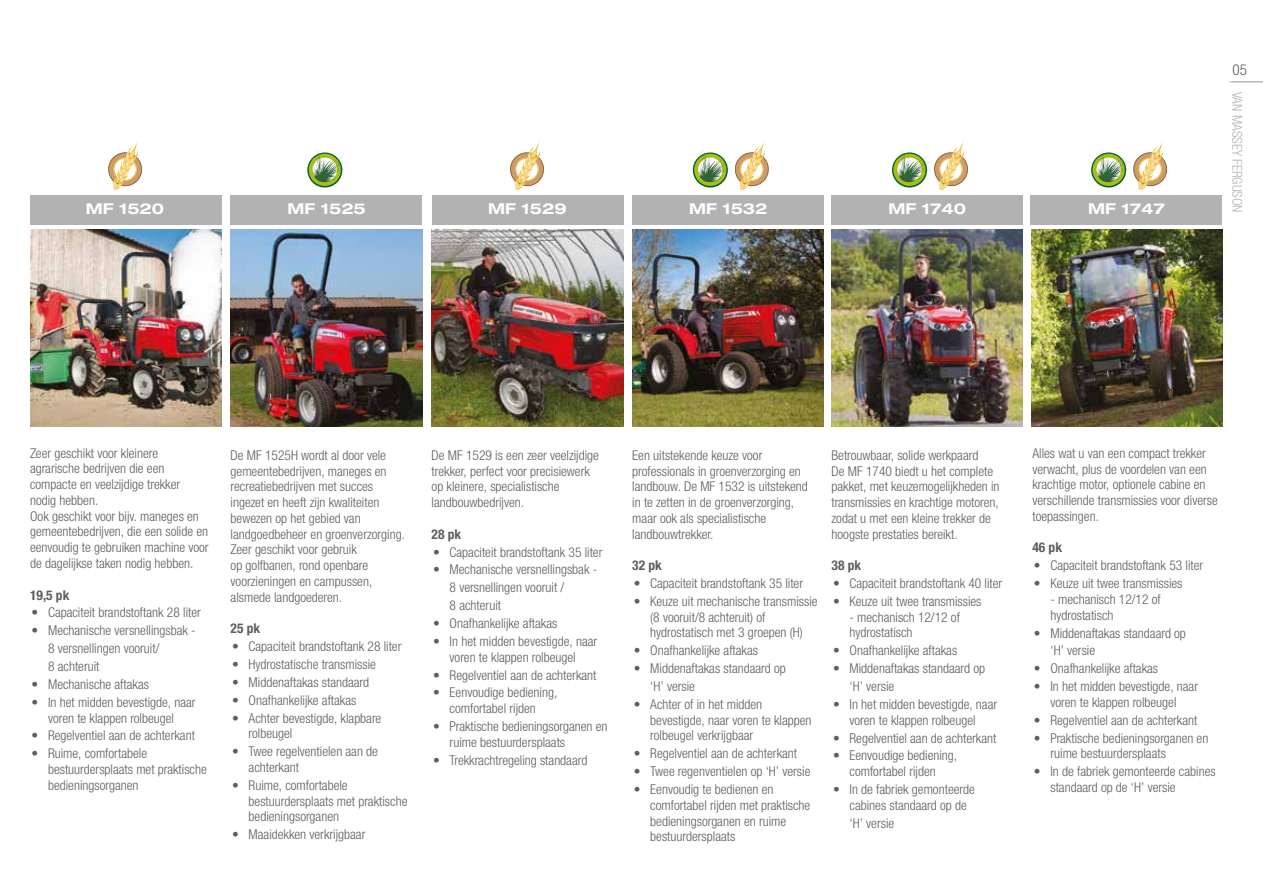
<style>
.page{position:relative;width:1263px;height:893px;background:#fff}
.page>*{position:absolute;margin:0;border:0;box-sizing:border-box;transform-origin:0 0}
.t1{font:700 expanded 15px "Helvetica Neue";color:#fff}
.t2{font:300 condensed 15px "Helvetica Neue LTW1 G";color:#5f5e5e}
.t3{font:300 condensed 13.5px/15.8px "Helvetica Neue LTW1 G";color:#5f5e5e}
.t4{font:700 condensed 13.5px "Helvetica Neue LTW1 G";color:#5f5e5e}
.t5{font:300 condensed 13.5px "Helvetica Neue LTW1 G";color:#b6b5b5}
</style>
<div class="page">
<img style="left:30px;top:230px;width:191px;height:197px">
<img style="left:432px;top:230px;width:191px;height:197px">
<img style="left:231px;top:230px;width:191px;height:197px">
<img style="left:632px;top:230px;width:192px;height:197px">
<img style="left:831px;top:230px;width:192px;height:197px">
<img style="left:1031px;top:230px;width:192px;height:197px">
<svg style="left:108px;top:141px;width:34px;height:49px"></svg>
<svg style="left:510px;top:141px;width:34px;height:49px"></svg>
<svg style="left:307px;top:149px;width:39px;height:39px"></svg>
<svg style="left:693px;top:141px;width:76px;height:49px"></svg>
<svg style="left:892px;top:141px;width:76px;height:49px"></svg>
<svg style="left:1091px;top:141px;width:77px;height:49px"></svg>
<div style="left:30px;top:195px;width:191px;height:29px;background:#b3b2b2"></div>
<div style="left:231px;top:195px;width:191px;height:29px;background:#b3b2b2"></div>
<div style="left:432px;top:195px;width:191px;height:29px;background:#b3b2b2"></div>
<div style="left:632px;top:195px;width:192px;height:29px;background:#b3b2b2"></div>
<div style="left:831px;top:195px;width:192px;height:29px;background:#b3b2b2"></div>
<div style="left:1031px;top:195px;width:191px;height:29px;background:#b3b2b2"></div>
<hr style="left:1229px;top:81px;width:34px;height:1px;background:#b6b5b5">
<p class="t1" style="left:86px;top:199px;width:80px">MF 1520</p>
<p class="t1" style="left:287px;top:199px;width:80px">MF 1525</p>
<p class="t1" style="left:488px;top:199px;width:80px">MF 1529</p>
<p class="t1" style="left:689px;top:199px;width:80px">MF 1532</p>
<p class="t1" style="left:888px;top:199px;width:79px">MF 1740</p>
<p class="t1" style="left:1088px;top:199px;width:78px">MF 1747</p>
<p class="t2" style="left:1232px;top:61px;width:16px">05</p>
<p class="t5" style="left:1245px;top:92px;width:122px;rotate:90deg">VAN MASSEY FERGUSON</p>
<p class="t3" style="left:30px;top:445px;width:180px">Zeer geschikt voor kleinere agrarische bedrijven die een compacte en veelzijdige trekker nodig hebben.<br>Ook geschikt voor bijv. maneges en gemeentebedrijven, die een solide en eenvoudig te gebruiken machine voor de dagelijkse taken nodig hebben.</p>
<p class="t4" style="left:30px;top:587px;width:41px">19,5 pk</p>
<p class="t3" style="left:32px;top:605px;width:171px">• Capaciteit brandstoftank 28 liter</p>
<p class="t3" style="left:48px;top:622px;width:149px;line-height:17.9px;text-indent:-16px">• Mechanische versnellingsbak -<br>8 versnellingen vooruit/<br>8 achteruit</p>
<p class="t3" style="left:32px;top:676px;width:119px">• Mechanische aftakas</p>
<p class="t3" style="left:32px;top:694px;width:166px;text-align:center">• In het midden bevestigde, naar voren te klappen rolbeugel</p>
<p class="t3" style="left:32px;top:728px;width:165px">• Regelventiel aan de achterkant</p>
<p class="t3" style="left:48px;top:746px;width:160px;text-indent:-16px">• Ruime, comfortabele bestuurdersplaats met praktische bedieningsorganen</p>
<p class="t3" style="left:231px;top:447px;width:176px">De MF 1525H wordt al door vele gemeentebedrijven, maneges en recreatiebedrijven met succes ingezet en heeft zijn kwaliteiten bewezen op het gebied van landgoedbeheer en groenverzorging.<br>Zeer geschikt voor gebruik<br>op golfbanen, rond openbare voorzieningen en campussen, alsmede landgoederen.</p>
<p class="t4" style="left:231px;top:620px;width:31px">25 pk</p>
<p class="t3" style="left:232px;top:638px;width:171px">• Capaciteit brandstoftank 28 liter</p>
<p class="t3" style="left:232px;top:656px;width:145px">• Hydrostatische transmissie</p>
<p class="t3" style="left:232px;top:674px;width:139px">• Middenaftakas standaard</p>
<p class="t3" style="left:232px;top:692px;width:126px">• Onafhankelijke aftakas</p>
<p class="t3" style="left:249px;top:710px;width:134px;text-indent:-16px">• Achter bevestigde, klapbare rolbeugel</p>
<p class="t3" style="left:249px;top:744px;width:131px;text-indent:-16px">• Twee regelventielen aan de achterkant</p>
<p class="t3" style="left:249px;top:777px;width:160px;text-indent:-16px">• Ruime, comfortabele bestuurdersplaats met praktische bedieningsorganen</p>
<p class="t3" style="left:232px;top:827px;width:135px">• Maaidekken verkrijgbaar</p>
<p class="t3" style="left:432px;top:447px;width:169px">De MF 1529 is een zeer veelzijdige trekker, perfect voor precisiewerk op kleinere, specialistische landbouwbedrijven.</p>
<p class="t4" style="left:432px;top:526px;width:31px">28 pk</p>
<p class="t3" style="left:433px;top:544px;width:171px">• Capaciteit brandstoftank 35 liter</p>
<p class="t3" style="left:450px;top:561px;width:149px;line-height:17.9px;text-indent:-16px">• Mechanische versnellingsbak -<br>8 versnellingen vooruit /<br>8 achteruit</p>
<p class="t3" style="left:433px;top:615px;width:126px">• Onafhankelijke aftakas</p>
<p class="t3" style="left:433px;top:633px;width:166px;text-align:center">• In het midden bevestigde, naar voren te klappen rolbeugel</p>
<p class="t3" style="left:433px;top:667px;width:165px">• Regelventiel aan de achterkant</p>
<p class="t3" style="left:433px;top:685px;width:126px;text-align:center">• Eenvoudige bediening, comfortabel rijden</p>
<p class="t3" style="left:450px;top:718px;width:159px;text-indent:-16px">• Praktische bedieningsorganen en ruime bestuurdersplaats</p>
<p class="t3" style="left:433px;top:752px;width:156px">• Trekkrachtregeling standaard</p>
<p class="t3" style="left:632px;top:447px;width:177px">Een uitstekende keuze voor professionals in groenverzorging en landbouw. De MF 1532 is uitstekend in te zetten in de groenverzorging, maar ook als specialistische landbouwtrekker.</p>
<p class="t4" style="left:632px;top:557px;width:31px">32 pk</p>
<p class="t3" style="left:634px;top:575px;width:171px">• Capaciteit brandstoftank 35 liter</p>
<p class="t3" style="left:650px;top:593px;width:169px;text-indent:-16px">• Keuze uit mechanische transmissie (8 vooruit/8 achteruit) of hydrostatisch met 3 groepen (H)</p>
<p class="t3" style="left:634px;top:643px;width:126px">• Onafhankelijke aftakas</p>
<p class="t3" style="left:650px;top:660px;width:137px;line-height:17.9px;text-indent:-16px">• Middenaftakas standaard op ‘H’ versie</p>
<p class="t3" style="left:650px;top:696px;width:163px;text-indent:-16px">• Achter of in het midden bevestigde, naar voren te klappen rolbeugel verkrijgbaar</p>
<p class="t3" style="left:634px;top:746px;width:165px">• Regelventiel aan de achterkant</p>
<p class="t3" style="left:634px;top:764px;width:178px">• Twee regenventielen op ‘H’ versie</p>
<p class="t3" style="left:650px;top:781px;width:161px;text-indent:-16px">• Eenvoudig te bedienen en comfortabel rijden met praktische bedieningsorganen en ruime bestuurdersplaats</p>
<p class="t3" style="left:831px;top:447px;width:170px">Betrouwbaar, solide werkpaard<br>De MF 1740 biedt u het complete pakket, met keuzemogelijkheden in transmissies en krachtige motoren, zodat u met een kleine trekker de hoogste prestaties bereikt.</p>
<p class="t4" style="left:831px;top:557px;width:31px">38 pk</p>
<p class="t3" style="left:833px;top:575px;width:171px">• Capaciteit brandstoftank 40 liter</p>
<p class="t3" style="left:833px;top:593px;width:150px">• Keuze uit twee transmissies</p>
<p class="t3" style="left:849px;top:609px;width:112px">- mechanisch 12/12 of hydrostatisch</p>
<p class="t3" style="left:833px;top:643px;width:126px">• Onafhankelijke aftakas</p>
<p class="t3" style="left:849px;top:660px;width:137px;line-height:17.9px;text-indent:-16px">• Middenaftakas standaard op ‘H’ versie</p>
<p class="t3" style="left:833px;top:696px;width:166px;text-align:center">• In het midden bevestigde, naar voren te klappen rolbeugel</p>
<p class="t3" style="left:833px;top:730px;width:165px">• Regelventiel aan de achterkant</p>
<p class="t3" style="left:833px;top:748px;width:126px;text-align:center">• Eenvoudige bediening, comfortabel rijden</p>
<p class="t3" style="left:849px;top:781px;width:127px;text-indent:-16px">• In de fabriek gemonteerde cabines standaard op de</p>
<p class="t3" style="left:849px;top:815px;width:46px">‘H’ versie</p>
<p class="t3" style="left:1032px;top:445px;width:187px">Alles wat u van een compact trekker verwacht, plus de voordelen van een krachtige motor, optionele cabine en verschillende transmissies voor diverse toepassingen.</p>
<p class="t4" style="left:1032px;top:539px;width:31px">46 pk</p>
<p class="t3" style="left:1034px;top:558px;width:171px">• Capaciteit brandstoftank 53 liter</p>
<p class="t3" style="left:1034px;top:576px;width:150px">• Keuze uit twee transmissies</p>
<p class="t3" style="left:1050px;top:591px;width:112px">- mechanisch 12/12 of hydrostatisch</p>
<p class="t3" style="left:1050px;top:624px;width:137px;line-height:17.9px;text-indent:-16px">• Middenaftakas standaard op ‘H’ versie</p>
<p class="t3" style="left:1034px;top:661px;width:126px">• Onafhankelijke aftakas</p>
<p class="t3" style="left:1034px;top:679px;width:166px;text-align:center">• In het midden bevestigde, naar voren te klappen rolbeugel</p>
<p class="t3" style="left:1034px;top:712px;width:165px">• Regelventiel aan de achterkant</p>
<p class="t3" style="left:1050px;top:730px;width:159px;text-indent:-16px">• Praktische bedieningsorganen en ruime bestuurdersplaats</p>
<p class="t3" style="left:1050px;top:764px;width:167px;text-indent:-16px">• In de fabriek gemonteerde cabines standaard op de ‘H’ versie</p>
</div>
